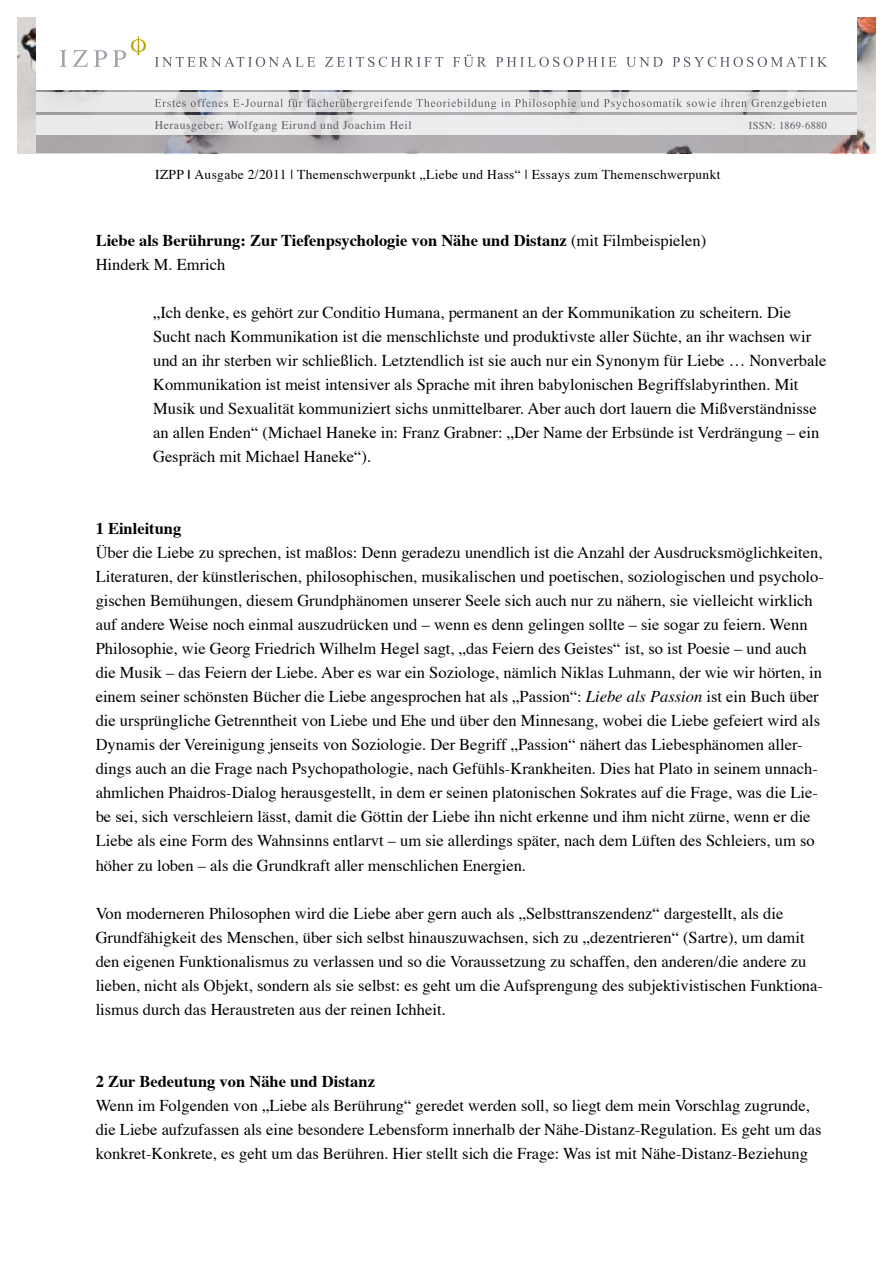
<style>
.page{position:relative;width:893px;height:1263px;background:#fff}
.page>*{position:absolute;margin:0;border:0;box-sizing:border-box;transform-origin:0 0}
.t1{font:16.5px/24px "Times";color:#000}
.t2{font:700 16.5px/24px "Times";color:#000}
.t3{font:13.5px "Times";letter-spacing:.025em;color:#000}
.t4{font:11.7px "Times";letter-spacing:.05em;color:#605b66}
.t5{font:10.5px "Times";letter-spacing:.03em;color:#605b66}
.s1{font-weight:700}
.s2{font-weight:400}
.s3{font-style:italic}
</style>
<div class="page">
<img style="left:17px;top:17px;width:859px;height:136px">
<svg style="left:36px;top:90px;width:821px;height:63px;background:#aeaaad"></svg>
<svg style="left:36px;top:115px;width:821px;height:19px;background:#eae9ea"></svg>
<svg style="left:36px;top:93px;width:821px;height:19px;background:#e8e7e8"></svg>
<div style="left:36px;top:13px;width:821px;height:77px;background:#fff"></div>
<svg style="left:155px;top:55px;width:673px;height:12px"></svg>
<svg style="left:155px;top:99px;width:672px;height:10px;background:#cfced1"></svg>
<svg style="left:60px;top:50px;width:7px;height:17px"></svg>
<svg style="left:73px;top:50px;width:15px;height:17px"></svg>
<svg style="left:94px;top:50px;width:13px;height:17px"></svg>
<svg style="left:113px;top:36px;width:33px;height:31px"></svg>
<p class="t4" style="left:155px;top:114px;width:258px">Herausgeber: Wolfgang Eirund und Joachim Heil</p>
<p class="t5" style="left:749px;top:115px;width:80px">ISSN: 1869-6880</p>
<p class="t3" style="left:155px;top:161px;width:567px">IZPP <span class="s1">|</span> Ausgabe 2/2011 | Themenschwerpunkt „Liebe und Hass“ | Essays zum Themenschwerpunkt</p>
<p class="t2" style="left:96px;top:227px;width:612px">Liebe als Berührung: Zur Tiefenpsychologie von Nähe und Distanz <span class="s2">(mit Filmbeispielen)<br>Hinderk M. Emrich</span></p>
<p class="t1" style="left:153px;top:299px;width:675px">„Ich denke, es gehört zur Conditio Humana, permanent an der Kommunikation zu scheitern. Die Sucht nach Kommunikation ist die menschlichste und produktivste aller Süchte, an ihr wachsen wir und an ihr sterben wir schließlich. Letztendlich ist sie auch nur ein Synonym für Liebe … Nonverbale Kommunikation ist meist intensiver als Sprache mit ihren babylonischen Begriffslabyrinthen. Mit Musik und Sexualität kommuniziert sichs unmittelbarer. Aber auch dort lauern die Mißverständnisse an allen Enden“ (Michael Haneke in: Franz Grabner: „Der Name der Erbsünde ist Verdrängung – ein Gespräch mit Michael Haneke“).</p>
<p class="t2" style="left:96px;top:515px;width:87px">1 Einleitung</p>
<p class="t1" style="left:96px;top:539px;width:730px">Über die Liebe zu sprechen, ist maßlos: Denn geradezu unendlich ist die Anzahl der Ausdrucksmöglichkeiten, Literaturen, der künstlerischen, philosophischen, musikalischen und poetischen, soziologischen und psycholo&shy;gischen Bemühungen, diesem Grundphänomen unserer Seele sich auch nur zu nähern, sie vielleicht wirklich auf andere Weise noch einmal auszudrücken und – wenn es denn gelingen sollte – sie sogar zu feiern. Wenn Philosophie, wie Georg Friedrich Wilhelm Hegel sagt, „das Feiern des Geistes“ ist, so ist Poesie – und auch die Musik – das Feiern der Liebe. Aber es war ein Soziologe, nämlich Niklas Luhmann, der wie wir hörten, in einem seiner schönsten Bücher die Liebe angesprochen hat als „Passion“: <span class="s3">Liebe als Passion</span> ist ein Buch über die ursprüngliche Getrenntheit von Liebe und Ehe und über den Minnesang, wobei die Liebe gefeiert wird als Dynamis der Vereinigung jenseits von Soziologie. Der Begriff „Passion“ nähert das Liebesphänomen aller&shy;dings auch an die Frage nach Psychopathologie, nach Gefühls-Krankheiten. Dies hat Plato in seinem unnach&shy;ahmlichen Phaidros-Dialog herausgestellt, in dem er seinen platonischen Sokrates auf die Frage, was die Lie&shy;be sei, sich verschleiern lässt, damit die Göttin der Liebe ihn nicht erkenne und ihm nicht zürne, wenn er die Liebe als eine Form des Wahnsinns entlarvt – um sie allerdings später, nach dem Lüften des Schleiers, um so höher zu loben – als die Grundkraft aller menschlichen Energien.</p>
<p class="t1" style="left:96px;top:899px;width:729px">Von moderneren Philosophen wird die Liebe aber gern auch als „Selbsttranszendenz“ dargestellt, als die Grundfähigkeit des Menschen, über sich selbst hinauszuwachsen, sich zu „dezentrieren“ (Sartre), um damit den eigenen Funktionalismus zu verlassen und so die Voraussetzung zu schaffen, den anderen/die andere zu lieben, nicht als Objekt, sondern als sie selbst: es geht um die Aufsprengung des subjektivistischen Funktiona&shy;lismus durch das Heraustreten aus der reinen Ichheit.</p>
<p class="t2" style="left:96px;top:1067px;width:281px">2 Zur Bedeutung von Nähe und Distanz</p>
<p class="t1" style="left:96px;top:1091px;width:727px">Wenn im Folgenden von „Liebe als Berührung“ geredet werden soll, so liegt dem mein Vorschlag zugrunde, die Liebe aufzufassen als eine besondere Lebensform innerhalb der Nähe-Distanz-Regulation. Es geht um das konkret-Konkrete, es geht um das Berühren. Hier stellt sich die Frage: Was ist mit Nähe-Distanz-Beziehung</p>
</div>
